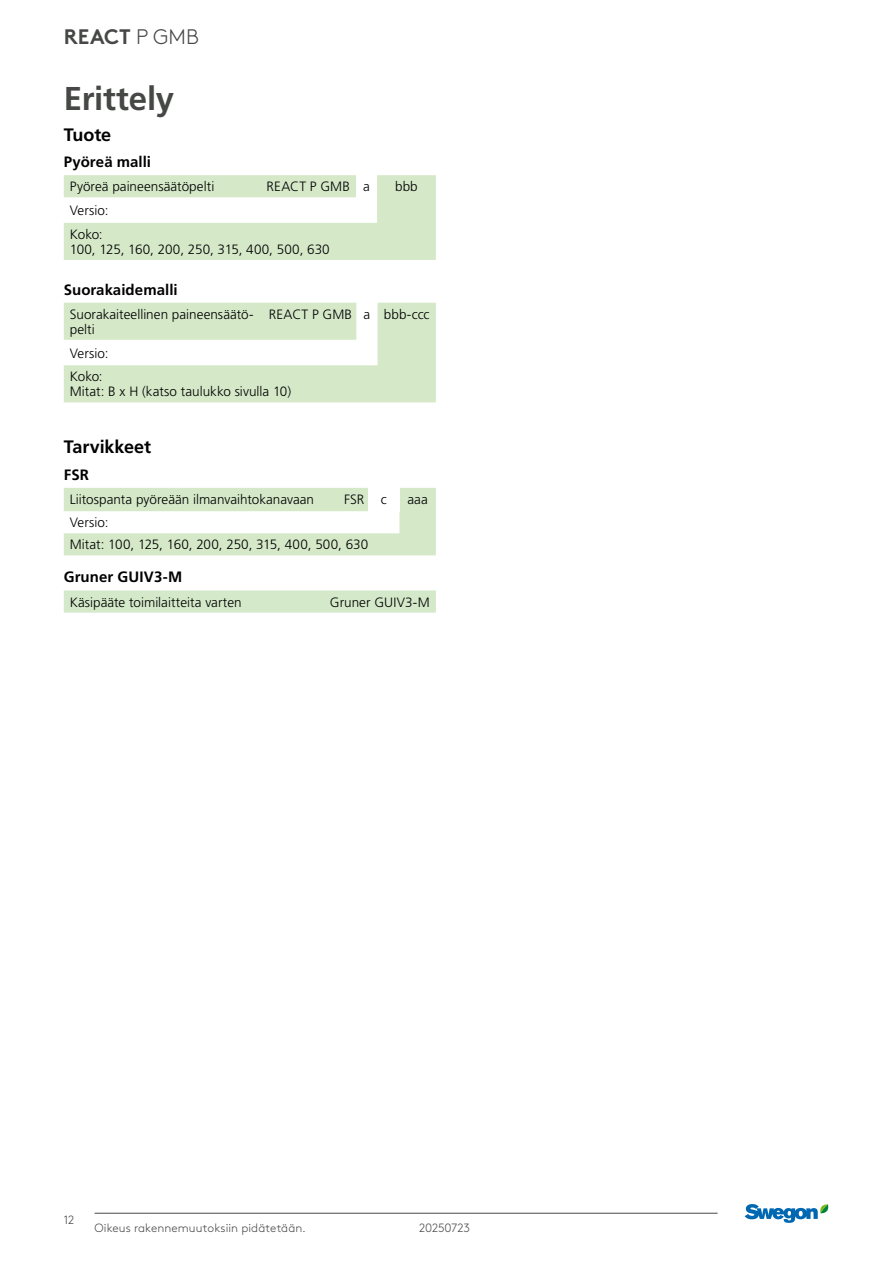
<style>
.page{position:relative;width:893px;height:1263px;background:#fff}
.page>*{position:absolute;margin:0;border:0;box-sizing:border-box;transform-origin:0 0}
.t1{font:700 33px "Frutiger LT Pro";letter-spacing:-.01em;color:#464846}
.t2{font:700 21px "Swegon Brown";color:#464846}
.t3{font:700 18px "Frutiger LT Pro";letter-spacing:-.005em;color:#000}
.t4{font:700 15px "Frutiger LT Pro";letter-spacing:.005em;color:#000}
.t5{font:300 13.5px/23.9px "Frutiger LT Pro";color:#000}
.t6{font:300 12px "Swegon Brown";letter-spacing:.005em;color:#464846}
.t7{font:300 12px "Swegon Brown";letter-spacing:-.015em;color:#464846}
.s1{font-weight:300}
</style>
<div class="page">
<hr style="left:95px;top:1213px;width:623px;height:1px;background:#464846">
<svg style="left:745px;top:1204px;width:84px;height:19px"></svg>
<svg style="left:64px;top:175px;width:372px;height:85px"></svg>
<svg style="left:64px;top:303px;width:372px;height:99px"></svg>
<svg style="left:64px;top:488px;width:372px;height:67px"></svg>
<div style="left:368px;top:488px;width:31px;height:23px;background:#fff"></div>
<svg style="left:64px;top:590px;width:372px;height:23px;background:#d5e9cb"></svg>
<h2 class="t2" style="left:64px;top:20px;width:137px">REACT <span class="s1">P GMB</span></h2>
<h1 class="t1" style="left:64px;top:79px;width:112px">Erittely</h1>
<h3 class="t3" style="left:64px;top:124px;width:49px">Tuote</h3>
<p class="t4" style="left:64px;top:153px;width:89px">Pyöreä malli</p>
<p class="t5" style="left:70px;top:175px;width:146px">Pyöreä paineensäätöpelti</p>
<p class="t5" style="left:267px;top:175px;width:105px">REACT P GMB a</p>
<p class="t5" style="left:395px;top:175px;width:24px">bbb</p>
<p class="t5" style="left:70px;top:199px;width:40px">Versio:<br>Koko:</p>
<p class="t5" style="left:70px;top:237px;width:261px">100, 125, 160, 200, 250, 315, 400, 500, 630</p>
<p class="t4" style="left:64px;top:280px;width:115px">Suorakaidemalli</p>
<p class="t5" style="left:70px;top:307px;width:185px;line-height:15px">Suorakaiteellinen paineensäätö&shy;pelti</p>
<p class="t5" style="left:269px;top:302px;width:162px">REACT P GMB a bbb-ccc</p>
<p class="t5" style="left:70px;top:341px;width:40px">Versio:<br>Koko:</p>
<p class="t5" style="left:70px;top:380px;width:223px">Mitat: B x H (katso taulukko sivulla 10)</p>
<h3 class="t3" style="left:64px;top:436px;width:89px">Tarvikkeet</h3>
<p class="t4" style="left:64px;top:466px;width:27px">FSR</p>
<p class="t5" style="left:70px;top:487px;width:246px">Liitospanta pyöreään ilmanvaihtokanavaan</p>
<p class="t5" style="left:344px;top:487px;width:44px">FSR c</p>
<p class="t5" style="left:408px;top:487px;width:22px">aaa</p>
<p class="t5" style="left:70px;top:512px;width:300px;line-height:22.2px">Versio:<br>Mitat: 100, 125, 160, 200, 250, 315, 400, 500, 630</p>
<p class="t4" style="left:64px;top:568px;width:120px">Gruner GUIV3-M</p>
<p class="t5" style="left:70px;top:590px;width:173px">Käsipääte toimilaitteita varten</p>
<p class="t5" style="left:330px;top:590px;width:101px">Gruner GUIV3-M</p>
<p class="t6" style="left:64px;top:1211px;width:12px">12</p>
<p class="t6" style="left:95px;top:1219px;width:213px">Oikeus rakennemuutoksiin pidätetään.</p>
<p class="t7" style="left:419px;top:1219px;width:52px">20250723</p>
</div>
